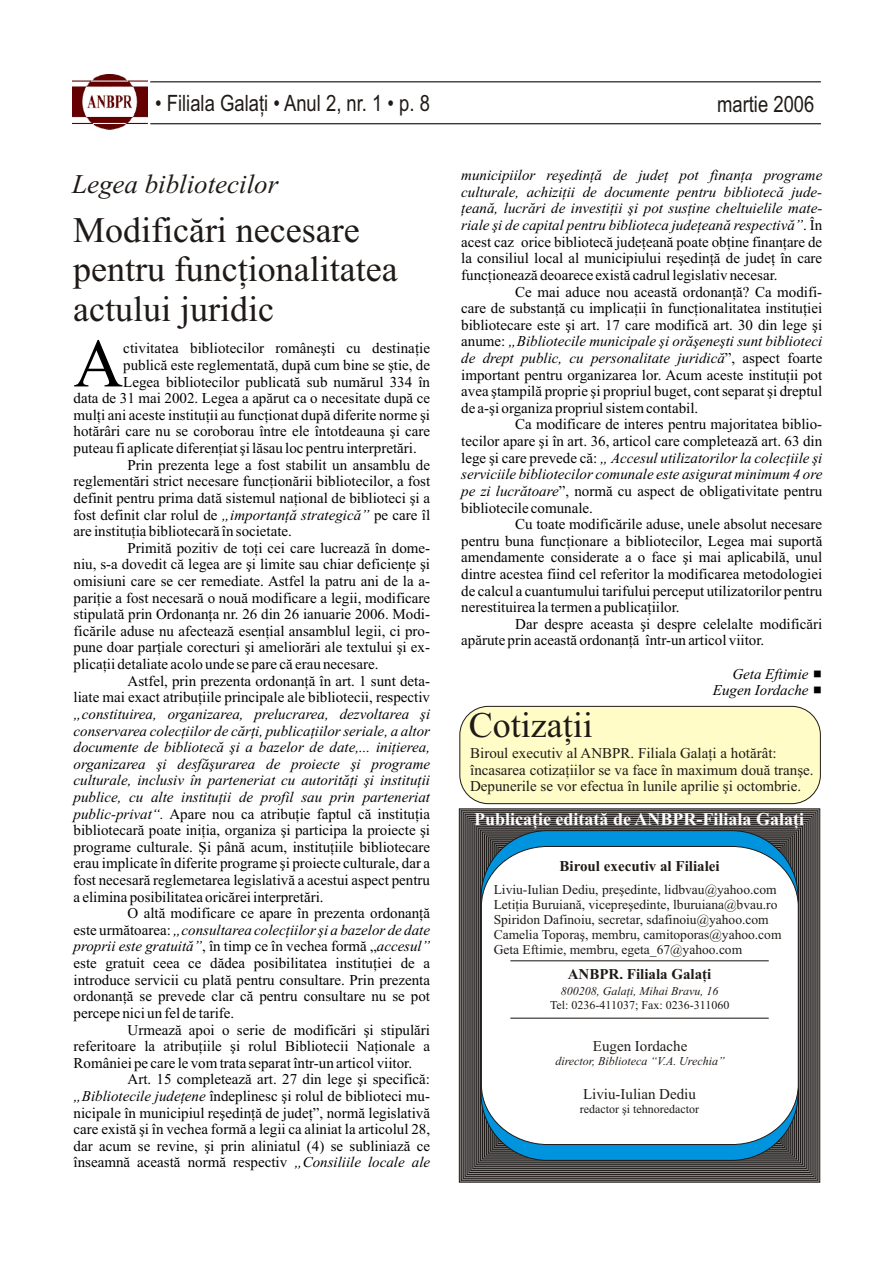
<style>
.page{position:relative;width:894px;height:1263px;background:#fff}
.page>*{position:absolute;margin:0;border:0;box-sizing:border-box;transform-origin:0 0}
.t1{font:68.85px "Times New Roman";color:#000}
.t2{font:36px/39.9px "Times New Roman";color:#1f1a17}
.t3{font:italic 27px "Times New Roman";color:#1f1a17}
.t4{font:22.5px "Arial Narrow";color:#1f1a17}
.t5{font:700 18px "Times New Roman";color:#fff}
.t6{font:15px/16.6px "Times New Roman";color:#000;text-align:justify}
.t7{font:italic 15px/16.6px "Times New Roman";color:#000;text-align:justify}
.t8{font:15px/16.6px "Times New Roman";color:#1f1a17}
.t9{font:700 15px "Times New Roman";color:#1f1a17}
.t10{font:13.5px/15px "Times New Roman";color:#1f1a17}
.t11{font:italic 12px "Times New Roman";color:#1f1a17}
.t12{font:12px "Times New Roman";color:#1f1a17}
.s1{font-style:italic}
.s2{font-style:normal}
</style>
<div class="page">
<hr style="left:150px;top:81px;width:671px;height:1px;background:#1f1a17">
<hr style="left:150px;top:123px;width:671px;height:1px;background:#1f1a17">
<img style="left:72px;top:75px;width:76px;height:55px">
<svg style="left:459px;top:809px;width:361px;height:373px;background:#575352"></svg>
<svg style="left:461px;top:811px;width:357px;height:369px;background:#5a5755"></svg>
<svg style="left:465px;top:814px;width:349px;height:363px;background:#555250"></svg>
<svg style="left:467px;top:816px;width:345px;height:359px;background:#545150"></svg>
<svg style="left:469px;top:818px;width:341px;height:355px;background:#524e4d"></svg>
<svg style="left:471px;top:820px;width:337px;height:351px;background:#4f4e4c"></svg>
<svg style="left:473px;top:822px;width:333px;height:347px;background:#4f4c4b"></svg>
<svg style="left:475px;top:824px;width:329px;height:343px;background:#54514f"></svg>
<svg style="left:477px;top:826px;width:326px;height:339px;background:#4e4b49"></svg>
<svg style="left:479px;top:828px;width:322px;height:335px;background:#4c4947"></svg>
<div style="left:481px;top:830px;width:317px;height:331px;background:#0094de;border:1px solid #1f1a17;border-radius:66px"></div>
<div style="left:481px;top:846px;width:318px;height:299px;background:#fff"></div>
<hr style="left:510px;top:960px;width:259px;height:1px;background:#1f1a17">
<hr style="left:510px;top:1018px;width:259px;height:1px;background:#1f1a17">
<div style="left:460px;top:706px;width:361px;height:98px;background:#fffcc7;border:1px solid #1f1a17;border-radius:29px"></div>
<h3 class="t4" style="left:155px;top:95px;width:276px">• Filiala Galaþi • Anul 2, nr. 1 • p. 8</h3>
<h3 class="t4" style="left:717px;top:96px;width:99px">martie 2006</h3>
<h3 class="t3" style="left:72px;top:174px;width:208px">Legea bibliotecilor</h3>
<h2 class="t2" style="left:73px;top:213px;width:326px">Modificãri necesare pentru funcþionalitatea actului juridic</h2>
<h1 class="t1" style="left:74px;top:339px;width:51px">A</h1>
<p class="t6" style="left:123px;top:342px;width:308px">ctivitatea bibliotecilor româneºti cu destinaþie publicã este reglementatã, dupã cum bine se ºtie, de</p>
<p class="t6" style="left:123px;top:375px;width:308px">Legea bibliotecilor publicatã sub numãrul 334 în</p>
<p class="t6" style="left:74px;top:391px;width:358px">data de 31 mai 2002. Legea a apãrut ca o necesitate dupã ce</p>
<p class="t6" style="left:74px;top:408px;width:358px">mulþi ani aceste instituþii au funcþionat dupã diferite norme ºi</p>
<p class="t6" style="left:74px;top:425px;width:358px">hotãrâri care nu se coroborau între ele întotdeauna ºi care</p>
<p class="t6" style="left:74px;top:441px;width:345px">puteau fi aplicate diferenþiat ºi lãsau loc pentru interpretãri.</p>
<p class="t6" style="left:128px;top:458px;width:304px">Prin prezenta lege a fost stabilit un ansamblu de</p>
<p class="t6" style="left:74px;top:474px;width:358px">reglementãri strict necesare funcþionãrii bibliotecilor, a fost</p>
<p class="t6" style="left:74px;top:491px;width:358px">definit pentru prima datã sistemul naþional de biblioteci ºi a</p>
<p class="t6" style="left:74px;top:508px;width:358px">fost definit clar rolul de <span class="s1">„importanþã strategicã”</span> pe care îl</p>
<p class="t6" style="left:74px;top:524px;width:220px">are instituþia bibliotecarã în societate.</p>
<p class="t6" style="left:128px;top:541px;width:304px">Primitã pozitiv de toþi cei care lucreazã în dome-</p>
<p class="t6" style="left:74px;top:557px;width:358px">niu, s-a dovedit cã legea are ºi limite sau chiar deficienþe ºi</p>
<p class="t6" style="left:74px;top:574px;width:358px">omisiuni care se cer remediate. Astfel la patru ani de la a-</p>
<p class="t6" style="left:74px;top:591px;width:358px">pariþie a fost necesarã o nouã modificare a legii, modificare</p>
<p class="t6" style="left:74px;top:607px;width:358px">stipulatã prin Ordonanþa nr. 26 din 26 ianuarie 2006. Modi-</p>
<p class="t6" style="left:74px;top:624px;width:358px">ficãrile aduse nu afecteazã esenþial ansamblul legii, ci pro-</p>
<p class="t6" style="left:74px;top:641px;width:358px">pune doar parþiale corecturi ºi ameliorãri ale textului ºi ex-</p>
<p class="t6" style="left:74px;top:657px;width:306px">plicaþii detaliate acolo unde se pare cã erau necesare.</p>
<p class="t6" style="left:128px;top:674px;width:304px">Astfel, prin prezenta ordonanþã în art. 1 sunt deta-</p>
<p class="t6" style="left:74px;top:690px;width:358px">liate mai exact atribuþiile principale ale bibliotecii, respectiv</p>
<p class="t7" style="left:74px;top:707px;width:358px">„constituirea, organizarea, prelucrarea, dezvoltarea ºi conservarea colecþiilor de cãrþi, publicaþiilor seriale, a altor documente de bibliotecã ºi a bazelor de date,... iniþierea, organizarea ºi desfãºurarea de proiecte ºi programe culturale, inclusiv în parteneriat cu autoritãþi ºi instituþii publice, cu alte instituþii de profil sau prin parteneriat public-privat“. <span class="s2">Apare nou ca atribuþie faptul cã instituþia bibliotecarã poate iniþia, organiza ºi participa la proiecte ºi programe culturale. ªi pânã acum, instituþiile bibliotecare erau implicate în diferite programe ºi proiecte culturale, dar a fost necesarã reglemetarea legislativã a acestui aspect pentru a elimina posibilitatea oricãrei interpretãri.</span></p>
<p class="t6" style="left:74px;top:906px;width:358px;text-indent:54px">O altã modificare ce apare în prezenta ordonanþã este urmãtoarea: <span class="s1">„consultarea colecþiilor ºi a bazelor de date proprii este gratuitã”</span>, în timp ce în vechea formã „<span class="s1">accesul” </span>este gratuit ceea ce dãdea posibilitatea instituþiei de a introduce servicii cu platã pentru consultare. Prin prezenta ordonanþã se prevede clar cã pentru consultare nu se pot percepe nici un fel de tarife.</p>
<p class="t6" style="left:74px;top:1023px;width:358px;text-indent:54px">Urmeazã apoi o serie de modificãri ºi stipulãri referitoare la atribuþiile ºi rolul Bibliotecii Naþionale a României pe care le vom trata separat într-un articol viitor.</p>
<p class="t6" style="left:74px;top:1072px;width:358px;text-indent:54px">Art. 15 completeazã art. 27 din lege ºi specificã: <span class="s1">„Bibliotecile judeþene</span> îndeplinesc ºi rolul de biblioteci mu&shy;nicipale în municipiul reºedinþã de judeþ”, normã legislativã care existã ºi în vechea formã a legii ca aliniat la articolul 28, dar acum se revine, ºi prin aliniatul (4) se subliniazã ce înseamnã aceastã normã respectiv <span class="s1">„Consiliile locale ale</span></p>
<p class="t7" style="left:461px;top:168px;width:363px">municipiilor reºedinþã de judeþ pot finanþa programe culturale, achiziþii de documente pentru bibliotecã jude&shy;þeanã, lucrãri de investiþii ºi pot susþine cheltuielile mate&shy;riale ºi de capital pentru biblioteca judeþeanã respectivã”<span class="s2">. În acest caz orice bibliotecã judeþeanã poate obþine finanþare de la consiliul local al municipiului reºedinþã de judeþ în care funcþioneazã deoarece existã cadrul legislativ necesar.</span></p>
<p class="t6" style="left:461px;top:285px;width:363px;text-indent:54px">Ce mai aduce nou aceastã ordonanþã? Ca modifi&shy;care de substanþã cu implicaþii în funcþionalitatea instituþiei bibliotecare este ºi art. 17 care modificã art. 30 din lege ºi anume: <span class="s1">„Bibliotecile municipale ºi orãºeneºti sunt biblioteci de drept public, cu personalitate juridicã</span>”, aspect foarte important pentru organizarea lor. Acum aceste instituþii pot avea ºtampilã proprie ºi propriul buget, cont separat ºi dreptul de a-ºi organiza propriul sistem contabil.</p>
<p class="t6" style="left:461px;top:418px;width:363px;text-indent:54px">Ca modificare de interes pentru majoritatea biblio&shy;tecilor apare ºi în art. 36, articol care completeazã art. 63 din lege ºi care prevede cã: <span class="s1">„ Accesul utilizatorilor la colecþiile ºi serviciile bibliotecilor comunale este asigurat minimum 4 ore pe zi lucrãtoare</span>”, normã cu aspect de obligativitate pentru bibliotecile comunale.</p>
<p class="t6" style="left:461px;top:517px;width:363px;text-indent:54px">Cu toate modificãrile aduse, unele absolut necesare pentru buna funcþionare a bibliotecilor, Legea mai suportã amendamente considerate a o face ºi mai aplicabilã, unul dintre acestea fiind cel referitor la modificarea metodologiei de calcul a cuantumului tarifului perceput utilizatorilor pentru nerestituirea la termen a publicaþiilor.</p>
<p class="t6" style="left:461px;top:617px;width:363px;text-indent:54px">Dar despre aceasta ºi despre celelalte modificãri apãrute prin aceastã ordonanþã într-un articol viitor.</p>
<p class="t7" style="left:713px;top:667px;width:97px;text-align:right">Geta Eftimie<br>Eugen Iordache</p>
<h2 class="t2" style="left:469px;top:708px;width:126px">Cotizaþii</h2>
<p class="t8" style="left:470px;top:746px;width:345px">Biroul executiv al ANBPR. Filiala Galaþi a hotãrât: încasarea cotizaþiilor se va face în maximum douã tranºe.<br>Depunerile se vor efectua în lunile aprilie ºi octombrie.</p>
<p class="t5" style="left:474px;top:813px;width:331px">Publicaþie editatã de ANBPR-Filiala Galaþi</p>
<p class="t9" style="left:560px;top:861px;width:162px">Biroul executiv al Filialei</p>
<p class="t10" style="left:494px;top:884px;width:289px">Liviu-Iulian Dediu, preºedinte, lidbvau@yahoo.com Letiþia Buruianã, vicepreºedinte, lburuiana@bvau.ro Spiridon Dafinoiu, secretar, sdafinoiu@yahoo.com Camelia Toporaº, membru, camitoporas@yahoo.com Geta Eftimie, membru, egeta_67@yahoo.com</p>
<p class="t11" style="left:561px;top:987px;width:159px">800208, Galaþi, Mihai Bravu, 16</p>
<p class="t12" style="left:550px;top:1000px;width:181px">Tel: 0236-411037; Fax: 0236-311060</p>
<p class="t8" style="left:593px;top:1039px;width:96px">Eugen Iordache</p>
<p class="t11" style="left:555px;top:1057px;width:171px">director, Biblioteca “V.A. Urechia”</p>
<p class="t8" style="left:583px;top:1087px;width:114px">Liviu-Iulian Dediu</p>
<p class="t12" style="left:580px;top:1105px;width:121px">redactor ºi tehnoredactor</p>
<p class="t9" style="left:568px;top:969px;width:145px">ANBPR. Filiala Galaþi</p>
</div>
